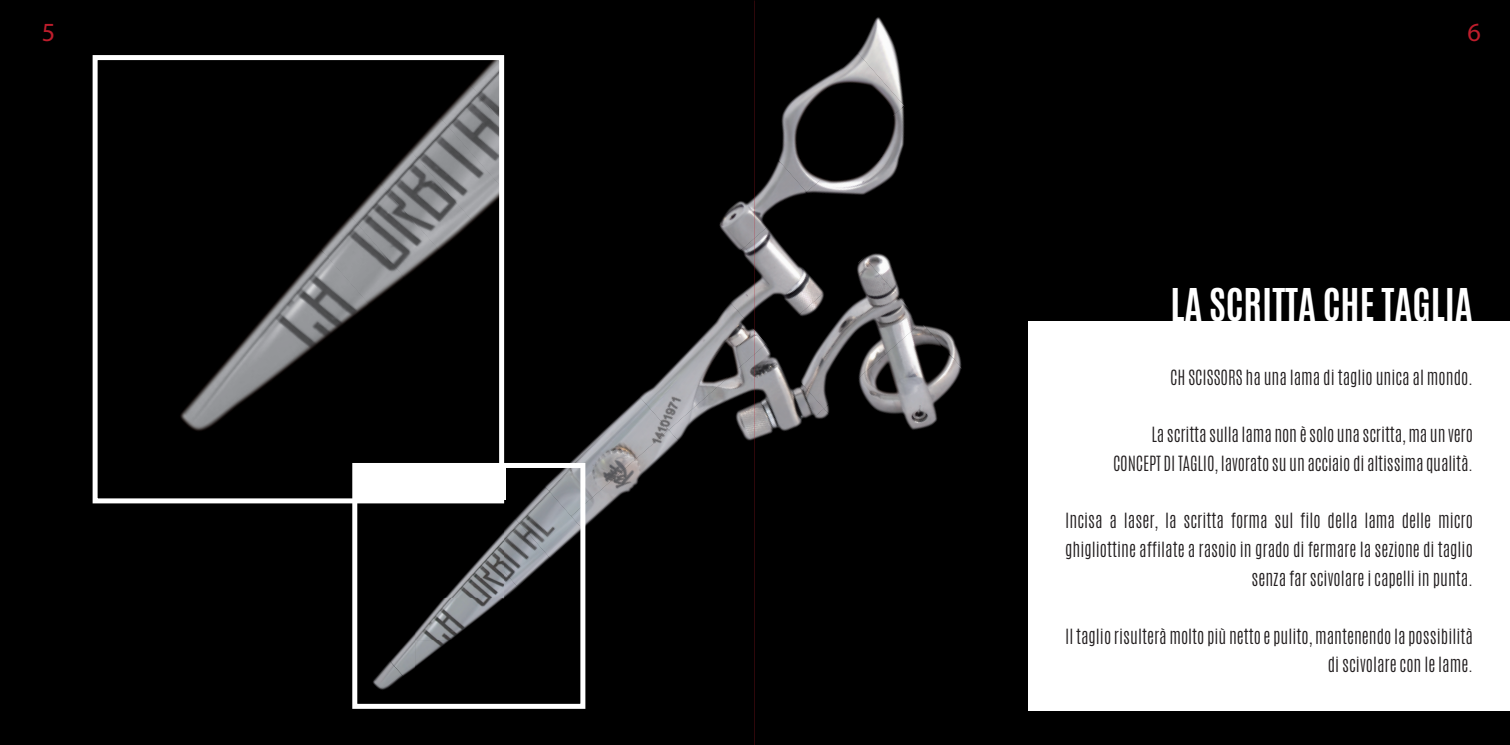
<style>
.page{position:relative;width:1510px;height:745px;background:#fff}
.page>*{position:absolute;margin:0;border:0;box-sizing:border-box;transform-origin:0 0}
.t1{font:700 37.75px "Antonio";color:#fff}
.t2{font:26.25px "Myriad Pro";color:#be1d2c}
.t3{font:300 17.5px/28.8px "Antonio";color:#231f20;text-align:right}
</style>
<div class="page">
<div style="left:0;top:0;width:1509px;height:744px;background:#000"></div>
<img style="left:352px;top:682px;width:67px;height:27px">
<img style="left:504px;top:299px;width:1px;height:140px">
<img style="left:754px;top:41px;width:93px;height:151px">
<img style="left:847px;top:17px;width:57px;height:88px">
<img style="left:503px;top:516px;width:68px;height:54px">
<img style="left:518px;top:424px;width:93px;height:92px">
<img style="left:611px;top:329px;width:98px;height:100px">
<img style="left:709px;top:192px;width:97px;height:151px">
<img style="left:806px;top:105px;width:99px;height:90px">
<img style="left:503px;top:570px;width:83px;height:129px">
<img style="left:419px;top:615px;width:141px;height:94px">
<img style="left:571px;top:429px;width:97px;height:152px">
<img style="left:668px;top:343px;width:98px;height:108px">
<img style="left:766px;top:257px;width:98px;height:151px">
<img style="left:864px;top:171px;width:50px;height:151px">
<img style="left:628px;top:494px;width:127px;height:152px">
<img style="left:726px;top:408px;width:97px;height:151px">
<img style="left:823px;top:322px;width:128px;height:108px">
<img style="left:921px;top:322px;width:41px;height:65px">
<img style="left:508px;top:699px;width:78px;height:10px">
<img style="left:369px;top:176px;width:129px;height:80px">
<img style="left:386px;top:112px;width:112px;height:78px">
<img style="left:108px;top:195px;width:311px;height:309px">
<img style="left:445px;top:61px;width:53px;height:62px">
<img style="left:253px;top:360px;width:162px;height:144px">
<img style="left:415px;top:344px;width:88px;height:296px">
<img style="left:371px;top:422px;width:44px;height:260px">
<img style="left:327px;top:461px;width:44px;height:43px">
<img style="left:283px;top:503px;width:44px;height:1px">
<img style="left:415px;top:639px;width:42px;height:37px">
<div style="left:352px;top:462px;width:233px;height:246px;border:5px solid #fff"></div>
<div style="left:355px;top:465px;width:150px;height:34px;background:#fff"></div>
<div style="left:1028px;top:321px;width:481px;height:389px;background:#fff"></div>
<div style="left:93px;top:55px;width:411px;height:448px;border:5px solid #fff"></div>
<h2 class="t2" style="left:42px;top:16px;width:15px">5</h2>
<h2 class="t2" style="left:1467px;top:16px;width:15px">6</h2>
<h1 class="t1" style="left:1170px;top:276px;width:304px">LA SCRITTA CHE TAGLIA</h1>
<p class="t3" style="left:1170px;top:362px;width:304px">CH SCISSORS ha una lama di taglio unica al mondo.</p>
<p class="t3" style="left:1113px;top:420px;width:361px">La scritta sulla lama non è solo una scritta, ma un vero<br>CONCEPT DI TAGLIO, lavorato su un acciaio di altissima qualità.</p>
<p class="t3" style="left:1065px;top:506px;width:409px">Incisa a laser, la scritta forma sul filo della lama delle micro ghigliottine affilate a rasoio in grado di fermare la sezione di taglio senza far scivolare i capelli in punta.</p>
<p class="t3" style="left:1065px;top:621px;width:409px">Il taglio risulterà molto più netto e pulito, mantenendo la possibilità di scivolare con le lame.</p>
</div>
